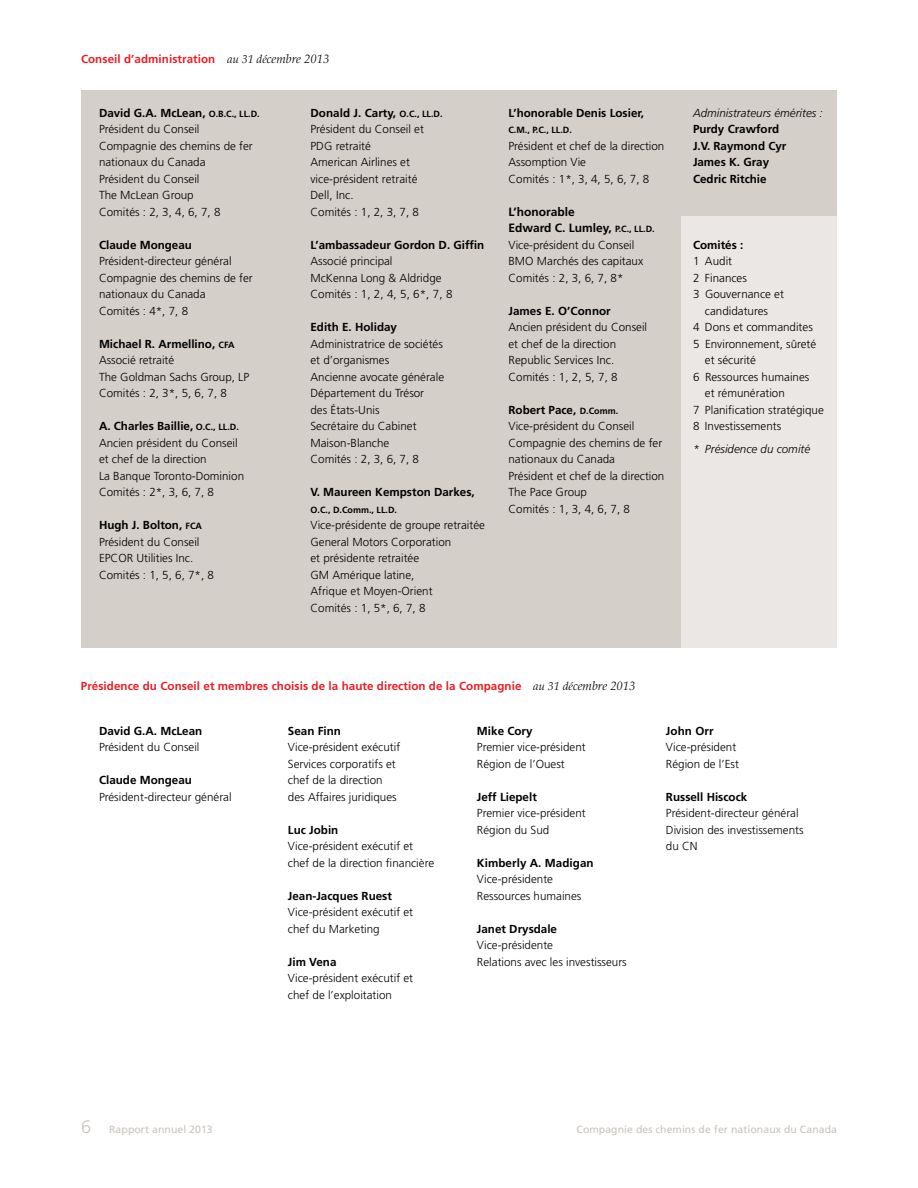
<style>
.page{position:relative;width:918px;height:1188px;background:#fff}
.page>*{position:absolute;margin:0;border:0;box-sizing:border-box;transform-origin:0 0}
.t1{font:700 12px/16.5px "Frutiger LT Std";color:#000}
.t2{font:300 11.7px/16.5px "Frutiger LT Std";color:#000}
.t3{font:700 11.7px/16.5px "Frutiger LT Std";color:#000}
.t4{font:700 11.7px "Frutiger LT Std";letter-spacing:.005em;color:#ed1d24}
.t5{font:italic 300 11.7px "Frutiger LT Std";color:#000}
.t6{font:10.5px "Frutiger LT Std";letter-spacing:.005em;color:#cac3bc}
.t7{font:700 9px "Frutiger LT Std";color:#000}
.s1{font-family:"Palatino LT Std";font-weight:300;font-style:italic;color:#000}
.s2{font-family:"Palatino LT Std";font-weight:300;font-style:italic;font-size:12.3px;color:#000}
.s3{font-weight:700}
.s4{font-weight:700;font-size:9px}
.s5{font-size:9px}
.s6{font-weight:300;font-size:18px}
</style>
<div class="page">
<div style="left:81px;top:90px;width:756px;height:558px;background:#d4cfc9"></div>
<div style="left:682px;top:216px;width:155px;height:432px;background:#eae7e4"></div>
<p class="t4" style="left:81px;top:52px;width:250px">Conseil d’administration <span class="s1">au 31 dé</span><span class="s2">cembre 2013</span></p>
<p class="t2" style="left:99px;top:105px;width:162px"><span class="s3">David G.A. McLean,</span> <span class="s4">O.B.C., LL.D.<br></span>Président du Conseil<br>Compagnie des chemins de fer nationaux du Canada<br>Président du Conseil<br>The McLean Group<br>Comités : 2, 3, 4, 6, 7, 8</p>
<p class="t3" style="left:99px;top:236px;width:95px">Claude Mongeau</p>
<p class="t2" style="left:99px;top:253px;width:155px">Président-directeur général<br>Compagnie des chemins de fer nationaux du Canada<br>Comités : 4*, 7, 8</p>
<p class="t2" style="left:99px;top:336px;width:152px"><span class="s3">Michael R. Armellino,</span> <span class="s4">CFA<br></span>Associé retraité<br>The Goldman Sachs Group, LP<br>Comités : 2, 3*, 5, 6, 7, 8</p>
<p class="t2" style="left:99px;top:418px;width:147px"><span class="s3">A. Charles Baillie,</span> <span class="s4">O.C., LL.D.<br></span>Ancien président du Conseil et chef de la direction<br>La Banque Toronto-Dominion<br>Comités : 2*, 3, 6, 7, 8</p>
<p class="t2" style="left:99px;top:517px;width:117px"><span class="s3">Hugh J. Bolton,</span> <span class="s4">FCA<br></span>Président du Conseil<br>EPCOR Utilities Inc.<br>Comités : 1, 5, 6, 7*, 8</p>
<p class="t2" style="left:310px;top:105px;width:134px"><span class="s3">Donald J. Carty,</span> <span class="s4">O.C., LL.D.<br></span>Président du Conseil et<br>PDG retraité<br>American Airlines et vice-président retraité<br>Dell, Inc.<br>Comités : 1, 2, 3, 7, 8</p>
<p class="t3" style="left:310px;top:236px;width:175px">L’ambassadeur Gordon D. Giffin</p>
<p class="t2" style="left:310px;top:253px;width:143px">Associé principal<br>McKenna Long &amp; Aldridge<br>Comités : 1, 2, 4, 5, 6*, 7, 8</p>
<p class="t3" style="left:310px;top:319px;width:88px">Edith E. Holiday</p>
<p class="t2" style="left:310px;top:336px;width:135px">Administratrice de sociétés et d’organismes<br>Ancienne avocate générale<br>Département du Trésor<br>des États-Unis<br>Secrétaire du Cabinet<br>Maison-Blanche<br>Comités : 2, 3, 6, 7, 8</p>
<p class="t3" style="left:310px;top:484px;width:166px">V. Maureen Kempston Darkes,</p>
<p class="t7" style="left:310px;top:504px;width:88px">O.C., D.Comm., LL.D.</p>
<p class="t2" style="left:310px;top:517px;width:176px">Vice-présidente de groupe retraitée<br>General Motors Corporation<br>et présidente retraitée<br>GM Amérique latine,<br>Afrique et Moyen-Orient<br>Comités : 1, 5*, 6, 7, 8</p>
<p class="t3" style="left:509px;top:104px;width:137px">L’honorable Denis Losier,</p>
<p class="t7" style="left:508px;top:125px;width:65px">C.M., P.C., LL.D.</p>
<p class="t2" style="left:508px;top:138px;width:157px">Président et chef de la direction<br>Assomption Vie<br>Comités : 1*, 3, 4, 5, 6, 7, 8</p>
<p class="t1" style="left:508px;top:203px;width:148px">L’honorable<br>Edward C. Lumley, <span class="s5">P.C., LL.D.</span></p>
<p class="t2" style="left:508px;top:237px;width:136px">Vice-président du Conseil<br>BMO Marchés des capitaux<br>Comités : 2, 3, 6, 7, 8*</p>
<p class="t3" style="left:508px;top:302px;width:104px">James E. O’Connor</p>
<p class="t2" style="left:508px;top:319px;width:140px">Ancien président du Conseil et chef de la direction<br>Republic Services Inc.<br>Comités : 1, 2, 5, 7, 8</p>
<p class="t2" style="left:508px;top:402px;width:157px"><span class="s3">Robert Pace</span><span class="s3">,</span> <span class="s4">D.Comm.<br></span>Vice-président du Conseil<br>Compagnie des chemins de fer nationaux du Canada<br>Président et chef de la direction<br>The Pace Group<br>Comités : 1, 3, 4, 6, 7, 8</p>
<p class="t5" style="left:693px;top:106px;width:131px">Administrateurs émérites :</p>
<p class="t3" style="left:693px;top:121px;width:95px">Purdy Crawford<br>J.V. Raymond Cyr<br>James K. Gray<br>Cedric Ritchie</p>
<p class="t3" style="left:693px;top:236px;width:52px">Comités :</p>
<p class="t2" style="left:693px;top:253px;width:41px">1 Audit</p>
<p class="t2" style="left:693px;top:270px;width:55px">2 Finances</p>
<p class="t2" style="left:693px;top:286px;width:93px">3 Gouvernance et</p>
<p class="t2" style="left:705px;top:303px;width:65px">candidatures</p>
<p class="t2" style="left:693px;top:319px;width:121px">4 Dons et commandites</p>
<p class="t2" style="left:693px;top:336px;width:125px">5 Environnement, sûreté</p>
<p class="t2" style="left:705px;top:352px;width:53px">et sécurité</p>
<p class="t2" style="left:693px;top:369px;width:118px">6 Ressources humaines</p>
<p class="t2" style="left:705px;top:385px;width:81px">et rémunération</p>
<p class="t2" style="left:693px;top:402px;width:132px">7 Planification stratégique</p>
<p class="t2" style="left:693px;top:418px;width:90px">8 Investissements</p>
<p class="t5" style="left:693px;top:443px;width:119px">* Présidence du comité</p>
<p class="t4" style="left:81px;top:679px;width:556px">Présidence du Conseil et membres choisis de la haute direction de la Compagnie <span class="s1">au 31 dé</span><span class="s2">cembre 2013</span></p>
<p class="t3" style="left:99px;top:722px;width:105px">David G.A. McLean</p>
<p class="t2" style="left:99px;top:739px;width:102px">Président du Conseil</p>
<p class="t3" style="left:99px;top:772px;width:95px">Claude Mongeau</p>
<p class="t2" style="left:99px;top:789px;width:134px">Président-directeur général</p>
<p class="t3" style="left:477px;top:722px;width:57px">Mike Cory</p>
<p class="t2" style="left:477px;top:739px;width:110px">Premier vice-président<br>Région de l’Ouest</p>
<p class="t3" style="left:477px;top:788px;width:61px">Jeff Liepelt</p>
<p class="t2" style="left:477px;top:805px;width:110px">Premier vice-président<br>Région du Sud</p>
<p class="t3" style="left:477px;top:854px;width:118px">Kimberly A. Madigan</p>
<p class="t2" style="left:477px;top:871px;width:106px">Vice-présidente<br>Ressources humaines</p>
<p class="t3" style="left:477px;top:920px;width:82px">Janet Drysdale</p>
<p class="t2" style="left:477px;top:937px;width:151px">Vice-présidente<br>Relations avec les investisseurs</p>
<p class="t3" style="left:288px;top:722px;width:54px">Sean Finn</p>
<p class="t2" style="left:288px;top:739px;width:114px">Vice-président exécutif<br>Services corporatifs et chef de la direction des Affaires juridiques</p>
<p class="t3" style="left:288px;top:821px;width:52px">Luc Jobin</p>
<p class="t2" style="left:288px;top:838px;width:148px">Vice-président exécutif et chef de la direction financière</p>
<p class="t3" style="left:288px;top:887px;width:105px">Jean-Jacques Ruest</p>
<p class="t2" style="left:288px;top:904px;width:127px">Vice-président exécutif et chef du Marketing</p>
<p class="t3" style="left:288px;top:953px;width:50px">Jim Vena</p>
<p class="t2" style="left:288px;top:970px;width:127px">Vice-président exécutif et chef de l’exploitation</p>
<p class="t3" style="left:666px;top:722px;width:49px">John Orr</p>
<p class="t2" style="left:666px;top:739px;width:75px">Vice-président<br>Région de l’Est</p>
<p class="t3" style="left:666px;top:788px;width:83px">Russell Hiscock</p>
<p class="t2" style="left:666px;top:805px;width:139px">Président-directeur général<br>Division des investissements du CN</p>
<p class="t6" style="left:81px;top:1124px;width:133px"><span class="s6">6</span> Rapport annuel 2013</p>
<p class="t6" style="left:577px;top:1124px;width:262px">Compagnie des chemins de fer nationaux du Canada</p>
</div>
